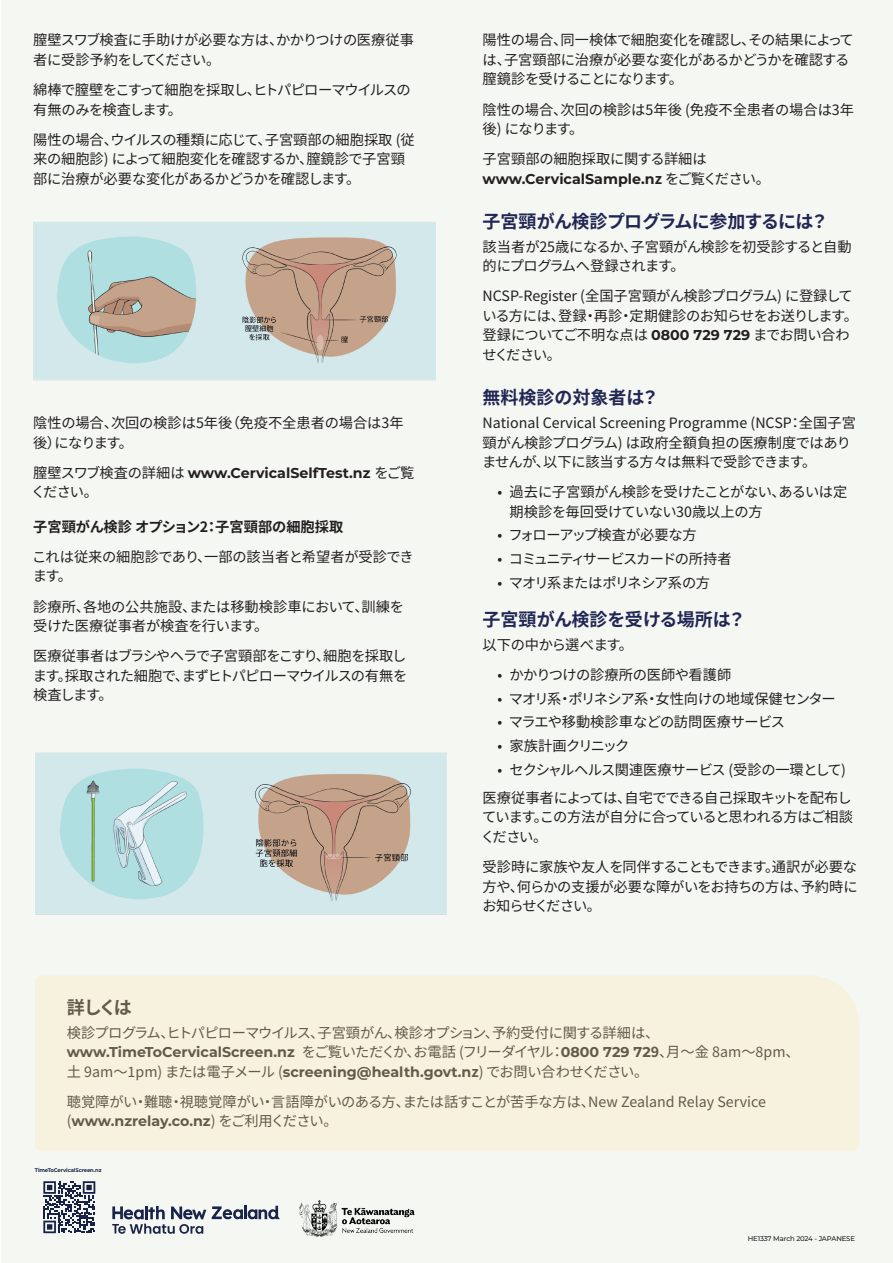
<style>
.page{position:relative;width:893px;height:1263px;background:#fff}
.page>*{position:absolute;margin:0;border:0;box-sizing:border-box;transform-origin:0 0}
.TR_heading{font:700 18px "Noto Sans CJ Kjp";color:#212654}
.TR_heading-2{font:700 18px "Noto Sans CJ Kjp";letter-spacing:-.03em;color:#212654}
.TR_heading-3{font:700 18px "Noto Sans CJ Kjp";color:#231f20}
.TR_body{font:14.25px/19.5px "Noto Sans CJ Kjp";letter-spacing:-.02em;color:#231f20}
.TR_body-2{font:14.25px/19.5px "Noto Sans CJ Kjp";color:#231f20}
.TR_body-3{font:700 14.25px/19.5px "Montserrat";color:#231f20}
.TR_body-4{font:14.25px/19.5px "Noto Sans CJ Kjp";letter-spacing:-.065em;color:#231f20}
.TR_subhead{font:700 14.25px "Noto Sans CJ Kjp";color:#231f20}
.TR_body-5{font:14.25px "Noto Sans CJ Kjp";letter-spacing:-.085em;color:#231f20}
.TR_body-6{font:14.25px "Noto Sans CJ Kjp";letter-spacing:-.05em;color:#231f20}
.TR_body-7{font:14.25px "Noto Sans CJ Kjp";letter-spacing:-.08em;color:#231f20}
.TR_body-8{font:500 6.9px "Montserrat";letter-spacing:-.02em;color:#231f20}
.TR_body-9{font:700 5.25px "Montserrat";letter-spacing:-.02em;color:#182449}
.s1{font-family:"Noto Sans CJ Kjp";font-weight:400}
.s2{font-family:"Montserrat";font-weight:700}
.s3{font-weight:700}
</style>
<div class="page">
<div style="left:1px;top:0;width:892px;height:1263px;background:#f5f7f2"></div>
<svg style="left:43px;top:1181px;width:52px;height:52px"></svg>
<svg style="left:212px;top:1206px;width:68px;height:13px"></svg>
<svg style="left:112px;top:1206px;width:94px;height:28px"></svg>
<img style="left:299px;top:1200px;width:116px;height:37px">
<div style="left:35px;top:976px;width:824px;height:175px;background:#f7f2de"></div>
<img style="left:36px;top:752px;width:410px;height:163px">
<img style="left:33px;top:222px;width:403px;height:159px">
<p class="TR_body" style="left:33px;top:31px;width:382px">膣壁スワブ検査に手助けが必要な方は、かかりつけの医療従事者に受診予約をしてください。</p>
<p class="TR_body-4" style="left:33px;top:80px;width:379px">綿棒で膣壁をこすって細胞を採取し、ヒトパピローマウイルスの有無のみを検査します。</p>
<p class="TR_body" style="left:33px;top:130px;width:383px">陽性の場合、ウイルスの種類に応じて、子宮頸部の細胞採取 (従来の細胞診) によって細胞変化を確認するか、膣鏡診で子宮頸部に治療が必要な変化があるかどうかを確認します。</p>
<p class="TR_body-2" style="left:33px;top:414px;width:372px">陰性の場合、次回の検診は5年後（免疫不全患者の場合は3年後）になります。</p>
<p class="TR_body-3" style="left:31px;top:462px;width:385px"><span class="s1">膣壁スワブ検査の詳細は</span> www.CervicalSelfTest.nz <span class="s1">をご覧ください。</span></p>
<p class="TR_subhead" style="left:33px;top:519px;width:312px">子宮頸がん検診 オプション2：子宮頸部の細胞採取</p>
<p class="TR_body" style="left:32px;top:547px;width:383px">これは従来の細胞診であり、一部の該当者と希望者が受診できます。</p>
<p class="TR_body" style="left:33px;top:597px;width:372px">診療所、各地の公共施設、または移動検診車において、訓練を受けた医療従事者が検査を行います。</p>
<p class="TR_body" style="left:33px;top:646px;width:376px;text-align:justify">医療従事者はブラシやヘラで子宮頸部をこすり、細胞を採取します。採取された細胞で、まずヒトパピローマウイルスの有無を検査します。</p>
<p class="TR_body" style="left:483px;top:31px;width:372px">陽性の場合、同一検体で細胞変化を確認し、その結果によっては、子宮頸部に治療が必要な変化があるかどうかを確認する膣鏡診を受けることになります。</p>
<p class="TR_body-2" style="left:483px;top:100px;width:373px">陰性の場合、次回の検診は5年後 (免疫不全患者の場合は3年後) になります。</p>
<p class="TR_body-2" style="left:483px;top:149px;width:289px">子宮頸部の細胞採取に関する詳細は<span class="s2">www.CervicalSample.n</span><span class="s3">z</span> をご覧ください。</p>
<p class="TR_heading-2" style="left:483px;top:211px;width:347px">子宮頸がん検診プログラムに参加するには？</p>
<p class="TR_body" style="left:483px;top:237px;width:371px">該当者が25歳になるか、子宮頸がん検診を初受診すると自動的にプログラムへ登録されます。</p>
<p class="TR_body" style="left:482px;top:287px;width:377px">NCSP-Register (全国子宮頸がん検診プログラム) に登録している方には、登録・再診・定期健診のお知らせをお送りします。登録についてご不明な点は <span class="s2">0800 729 729</span> までお問い合わせください。</p>
<p class="TR_heading" style="left:483px;top:388px;width:178px">無料検診の対象者は？</p>
<p class="TR_body-2" style="left:482px;top:413px;width:375px">National Cervical Screening Programme (NCSP：全国子宮頸がん検診プログラム) は政府全額負担の医療制度ではありませんが、以下に該当する方々は無料で受診できます。</p>
<p class="TR_body" style="left:510px;top:482px;width:339px;text-indent:-12px">• 過去に子宮頸がん検診を受けたことがない、あるいは定期検診を毎回受けていない30歳以上の方</p>
<p class="TR_body" style="left:498px;top:526px;width:201px">• フォローアップ検査が必要な方</p>
<p class="TR_body-5" style="left:498px;top:551px;width:235px">• コミュニティサービスカードの所持者</p>
<p class="TR_body-6" style="left:498px;top:575px;width:214px">• マオリ系またはポリネシア系の方</p>
<p class="TR_heading" style="left:483px;top:609px;width:265px">子宮頸がん検診を受ける場所は？</p>
<p class="TR_body" style="left:483px;top:635px;width:152px">以下の中から選べます。</p>
<p class="TR_body" style="left:498px;top:665px;width:235px">• かかりつけの診療所の医師や看護師</p>
<p class="TR_body" style="left:498px;top:689px;width:340px">• マオリ系・ポリネシア系・女性向けの地域保健センター</p>
<p class="TR_body" style="left:498px;top:713px;width:289px">• マラエや移動検診車などの訪問医療サービス</p>
<p class="TR_body-7" style="left:498px;top:738px;width:133px">• 家族計画クリニック</p>
<p class="TR_body" style="left:498px;top:760px;width:350px">• セクシャルヘルス関連医療サービス (受診の一環として)</p>
<p class="TR_body" style="left:481px;top:788px;width:374px;text-align:justify">医療従事者によっては、自宅でできる自己採取キットを配布しています。この方法が自分に合っていると思われる方はご相談ください。</p>
<p class="TR_body" style="left:482px;top:857px;width:377px;text-align:justify">受診時に家族や友人を同伴することもできます。通訳が必要な方や、何らかの支援が必要な障がいをお持ちの方は、予約時にお知らせください。</p>
<p class="TR_heading-3" style="left:67px;top:997px;width:67px">詳しくは</p>
<p class="TR_body" style="left:67px;top:1023px;width:734px">検診プログラム、ヒトパピローマウイルス、子宮頸がん、検診オプション、予約受付に関する詳細は、<span class="s2">www.TimeToCervicalScreen.nz</span> をご覧いただくか、お電話 (フリーダイヤル：<span class="s2">0800 729 72</span><span class="s3">9</span>、月～金 8am～8pm、土 9am～1pm) または電子メール (<span class="s2">screening@health.govt.n</span><span class="s3">z</span>) でお問い合わせください。</p>
<p class="TR_body-2" style="left:67px;top:1092px;width:701px">聴覚障がい・難聴・視聴覚障がい・言語障がいのある方、または話すことが苦手な方は、New Zealand Relay Service (<span class="s2">www.nzrelay.co.nz</span>) をご利用ください。</p>
<p class="TR_body-9" style="left:35px;top:1167px;width:68px">TimeToCervicalScreen.nz</p>
<p class="TR_body-8" style="left:748px;top:1234px;width:109px">HE1337 March 2024 - JAPANESE</p>
</div>
